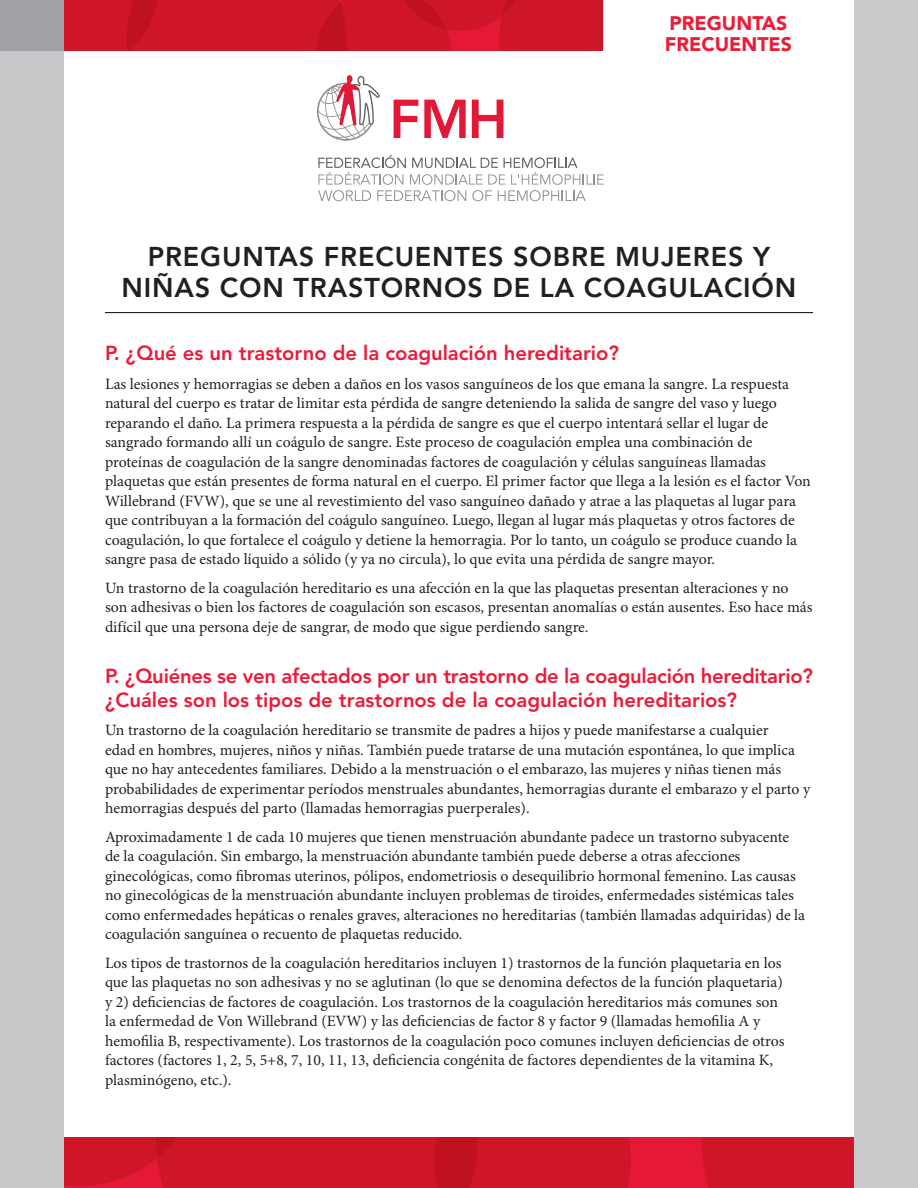
<style>
.page{position:relative;width:918px;height:1188px;background:#fff}
.page>*{position:absolute;margin:0;border:0;box-sizing:border-box;transform-origin:0 0}
.L1{font:800 27px/31.5px "Avenir LT Std";letter-spacing:.03em;color:#231f20;text-align:center}
.L2{font:800 20.25px/24px "Avenir LT Std";color:#ed1a38}
.t1{font:900 19.5px/20.4px "Avenir LT Std";color:#ed1a38}
.Body{font:15.75px/19.5px "Minion Pro";color:#231f20}
</style>
<div class="page">
<div style="left:0;top:51px;width:64px;height:1137px;background:#c7c8ca"></div>
<div style="left:854px;top:0;width:64px;height:1188px;background:#c9cacc"></div>
<div style="left:64px;top:1137px;width:790px;height:51px;background:#e51836"></div>
<svg style="left:64px;top:1137px;width:567px;height:51px;background:#ce1528"></svg>
<div style="left:702px;top:1137px;width:152px;height:51px;background:#cf1629"></div>
<div style="left:0;top:0;width:64px;height:51px;background:#a0a1a5"></div>
<svg style="left:64px;top:0;width:539px;height:51px;background:#ce1528"></svg>
<hr style="left:105px;top:312px;width:708px;height:1px;background:#231f20">
<svg style="left:317px;top:75px;width:63px;height:66px"></svg>
<svg style="left:394px;top:100px;width:24px;height:38px"></svg>
<svg style="left:424px;top:100px;width:42px;height:38px"></svg>
<svg style="left:472px;top:100px;width:31px;height:38px"></svg>
<svg style="left:318px;top:155px;width:286px;height:46px"></svg>
<p class="t1" style="left:665px;top:13px;width:129px">PREGUNTAS<br>FRECUENTES</p>
<p class="L1" style="left:122px;top:240px;width:676px">PREGUNTAS FRECUENTES SOBRE MUJERES Y<br>NIÑAS CON TRASTORNOS DE LA COAGULACIÓN</p>
<p class="L2" style="left:105px;top:341px;width:516px">P. ¿Qué es un trastorno de la coagulación hereditario?</p>
<p class="Body" style="left:105px;top:374px;width:707px">Las lesiones y hemorragias se deben a daños en los vasos sanguíneos de los que emana la sangre. La respuesta natural del cuerpo es tratar de limitar esta pérdida de sangre deteniendo la salida de sangre del vaso y luego reparando el daño. La primera respuesta a la pérdida de sangre es que el cuerpo intentará sellar el lugar de sangrado formando allí un coágulo de sangre. Este proceso de coagulación emplea una combinación de proteínas de coagulación de la sangre denominadas factores de coagulación y células sanguíneas llamadas plaquetas que están presentes de forma natural en el cuerpo. El primer factor que llega a la lesión es el factor Von Willebrand (FVW), que se une al revestimiento del vaso sanguíneo dañado y atrae a las plaquetas al lugar para que contribuyan a la formación del coágulo sanguíneo. Luego, llegan al lugar más plaquetas y otros factores de coagulación, lo que fortalece el coágulo y detiene la hemorragia. Por lo tanto, un coágulo se produce cuando la sangre pasa de estado líquido a sólido (y ya no circula), lo que evita una pérdida de sangre mayor.</p>
<p class="Body" style="left:105px;top:578px;width:709px">Un trastorno de la coagulación hereditario es una afección en la que las plaquetas presentan alteraciones y no son adhesivas o bien los factores de coagulación son escasos, presentan anomalías o están ausentes. Eso hace más difícil que una persona deje de sangrar, de modo que sigue perdiendo sangre.</p>
<p class="L2" style="left:105px;top:664px;width:710px">P. ¿Quiénes se ven afectados por un trastorno de la coagulación hereditario? ¿Cuáles son los tipos de trastornos de la coagulación hereditarios?</p>
<p class="Body" style="left:105px;top:721px;width:707px">Un trastorno de la coagulación hereditario se transmite de padres a hijos y puede manifestarse a cualquier<br>edad en hombres, mujeres, niños y niñas. También puede tratarse de una mutación espontánea, lo que implica que no hay antecedentes familiares. Debido a la menstruación o el embarazo, las mujeres y niñas tienen más probabilidades de experimentar períodos menstruales abundantes, hemorragias durante el embarazo y el parto y hemorragias después del parto (llamadas hemorragias puerperales).</p>
<p class="Body" style="left:105px;top:827px;width:702px">Aproximadamente 1 de cada 10 mujeres que tienen menstruación abundante padece un trastorno subyacente de la coagulación. Sin embargo, la menstruación abundante también puede deberse a otras afecciones ginecológicas, como fibromas uterinos, pólipos, endometriosis o desequilibrio hormonal femenino. Las causas no ginecológicas de la menstruación abundante incluyen problemas de tiroides, enfermedades sistémicas tales como enfermedades hepáticas o renales graves, alteraciones no hereditarias (también llamadas adquiridas) de la coagulación sanguínea o recuento de plaquetas reducido.</p>
<p class="Body" style="left:105px;top:953px;width:681px">Los tipos de trastornos de la coagulación hereditarios incluyen 1) trastornos de la función plaquetaria en los que las plaquetas no son adhesivas y no se aglutinan (lo que se denomina defectos de la función plaquetaria) y 2) deficiencias de factores de coagulación. Los trastornos de la coagulación hereditarios más comunes son la enfermedad de Von Willebrand (EVW) y las deficiencias de factor 8 y factor 9 (llamadas hemofilia A y hemofilia B, respectivamente). Los trastornos de la coagulación poco comunes incluyen deficiencias de otros factores (factores 1, 2, 5, 5+8, 7, 10, 11, 13, deficiencia congénita de factores dependientes de la vitamina K, plasminógeno, etc.).</p>
</div>
